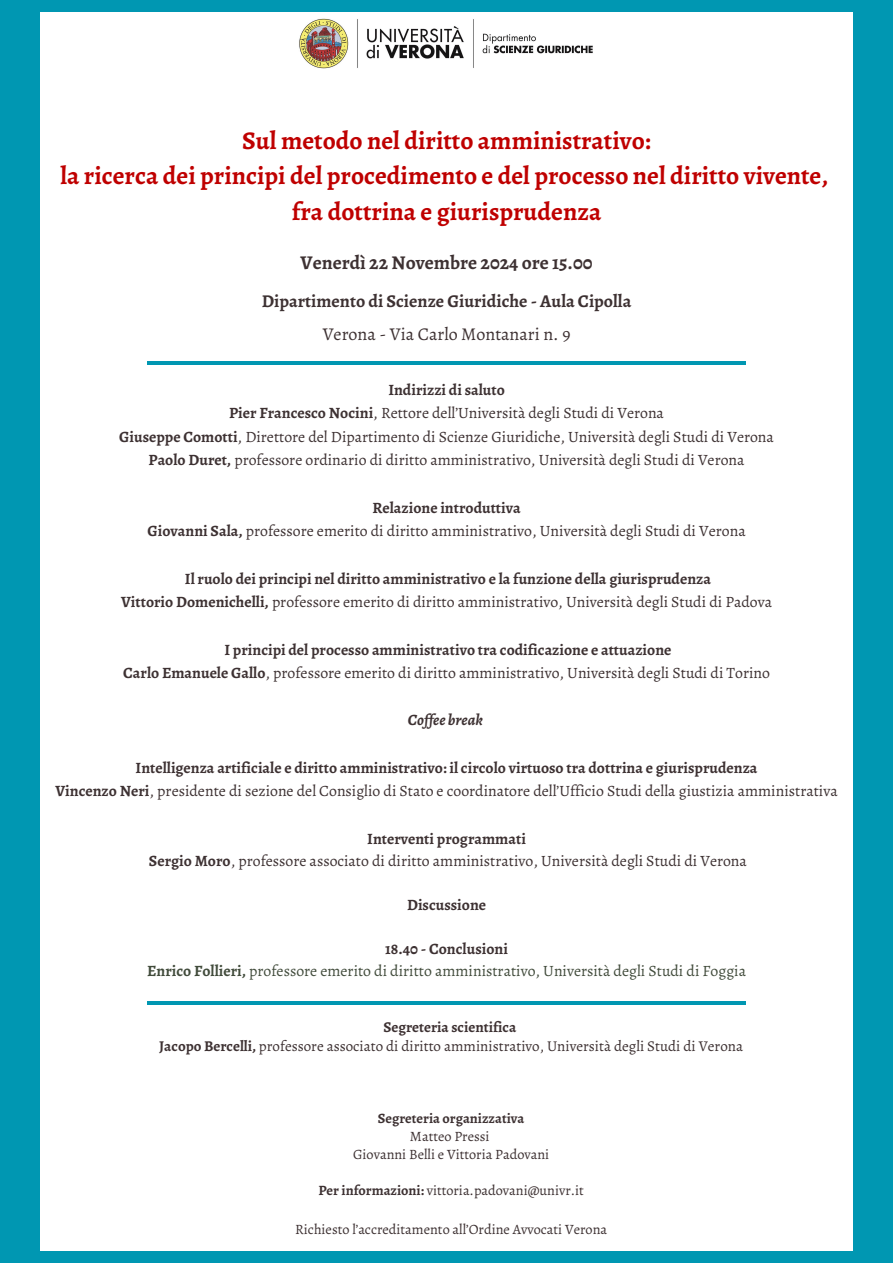
<style>
.page{position:relative;width:893px;height:1263px;background:#fff}
.page>*{position:absolute;margin:0;border:0;box-sizing:border-box;transform-origin:0 0}
.t1{font:700 25.5px/35.5px "Alegreya";color:#bf0000;text-align:center}
.t2{font:700 19.5px "Alegreya";color:#3d3132}
.t3{font:700 18px "Alegreya";color:#3d3132}
.t4{font:18px "Alegreya";color:#3d3132}
.t5{font:15.75px "Alegreya";color:#3d3132}
.t6{font:700 15.75px "Alegreya";color:#3d3132}
.t7{font:15.75px "Alegreya";color:#414b3b}
.t8{font:italic 700 15.75px "Alegreya";color:#3d3132}
.t9{font:15px "Alegreya";color:#3d3132}
.t10{font:700 15px "Alegreya";color:#3d3132}
.t11{font:14.25px "Alegreya";color:#3d3132}
.t12{font:700 14.25px "Alegreya";color:#3d3132}
.s1{font-weight:700}
</style>
<div class="page">
<div style="left:0;top:0;width:40px;height:1263px;background:#0097b2"></div>
<img style="left:297px;top:11px;width:299px;height:58px">
<div style="left:40px;top:1252px;width:824px;height:11px;background:#0097b2"></div>
<div style="left:853px;top:0;width:40px;height:1263px;background:#0097b2"></div>
<div style="left:34px;top:0;width:825px;height:11px;background:#0097b2"></div>
<hr style="left:147px;top:1001px;width:598px;height:4px;background:#0097b2">
<hr style="left:147px;top:361px;width:599px;height:4px;background:#0097b2">
<p class="t1" style="left:60px;top:122px;width:769px">Sul metodo nel diritto amministrativo:<br>la ricerca dei principi del procedimento e del processo nel diritto vivente, fra dottrina e giurisprudenza</p>
<p class="t2" style="left:300px;top:249px;width:293px">Venerdì 22 Novembre 2024 ore 15.00</p>
<p class="t3" style="left:262px;top:289px;width:371px">Dipartimento di Scienze Giuridiche - Aula Cipolla</p>
<p class="t4" style="left:323px;top:322px;width:249px">Verona - Via Carlo Montanari n. 9</p>
<h1 class="t6" style="left:388px;top:379px;width:118px">Indirizzi di saluto</h1>
<h2 class="t5" style="left:229px;top:402px;width:436px"><span class="s1">Pier Francesco Nocini</span>, Rettore dell’Università degli Studi di Verona</h2>
<h2 class="t5" style="left:119px;top:426px;width:656px"><span class="s1">Giuseppe Comotti</span>, Direttore del Dipartimento di Scienze Giuridiche, Università degli Studi di Verona</h2>
<h3 class="t5" style="left:149px;top:449px;width:597px"><span class="s1">Paolo Duret,</span> professore ordinario di diritto amministrativo, Università degli Studi di Verona</h3>
<p class="t6" style="left:372px;top:497px;width:150px">Relazione introduttiva</p>
<p class="t5" style="left:147px;top:520px;width:599px"><span class="s1">Giovanni Sala,</span> professore emerito di diritto amministrativo, Università degli Studi di Verona</p>
<p class="t6" style="left:185px;top:568px;width:527px">Il ruolo dei principi nel diritto amministrativo e la funzione della giurisprudenza</p>
<p class="t5" style="left:121px;top:591px;width:652px"><span class="s1">Vittorio Domenichelli,</span> professore emerito di diritto amministrativo, Università degli Studi di Padova</p>
<p class="t6" style="left:224px;top:638px;width:448px">I principi del processo amministrativo tra codificazione e attuazione</p>
<p class="t5" style="left:123px;top:662px;width:648px"><span class="s1">Carlo Emanuele Gallo</span>, professore emerito di diritto amministrativo, Università degli Studi di Torino</p>
<p class="t8" style="left:408px;top:709px;width:76px">Cof ee break</p>
<p class="t6" style="left:136px;top:757px;width:623px">Intelligenza artificiale e diritto amministrativo: il circolo virtuoso tra dottrina e giurisprudenza</p>
<p class="t5" style="left:55px;top:780px;width:784px"><span class="s1">Vincenzo Neri</span>, presidente di sezione del Consiglio di Stato e coordinatore dell’Ufficio Studi della giustizia amministrativa</p>
<p class="t6" style="left:367px;top:827px;width:160px">Interventi programmati</p>
<h4 class="t5" style="left:149px;top:850px;width:599px"><span class="s1">Sergio Moro</span>, professore associato di diritto amministrativo, Università degli Studi di Verona</h4>
<p class="t6" style="left:407px;top:894px;width:81px">Discussione</p>
<p class="t6" style="left:385px;top:938px;width:124px">18.40 - Conclusioni</p>
<p class="t7" style="left:147px;top:960px;width:600px"><span class="s1">Enrico Follieri,</span> professore emerito di diritto amministrativo, Università degli Studi di Foggia</p>
<p class="t10" style="left:383px;top:1017px;width:134px">Segreteria scientifica</p>
<h4 class="t9" style="left:159px;top:1036px;width:585px"><span class="s1">Jacopo Bercelli,</span> professore associato di diritto amministrativo, Università degli Studi di Verona</h4>
<p class="t12" style="left:378px;top:1108px;width:148px">Segreteria organizzativa</p>
<p class="t11" style="left:410px;top:1126px;width:81px">Matteo Pressi</p>
<p class="t11" style="left:353px;top:1144px;width:198px">Giovanni Belli e Vittoria Padovani</p>
<p class="t11" style="left:318px;top:1180px;width:267px"><span class="s1">Per informazioni:</span> vittoria.padovani@univr.it</p>
<p class="t11" style="left:295px;top:1219px;width:313px">Richiesto l’accreditamento all’Ordine Avvocati Verona</p>
</div>
